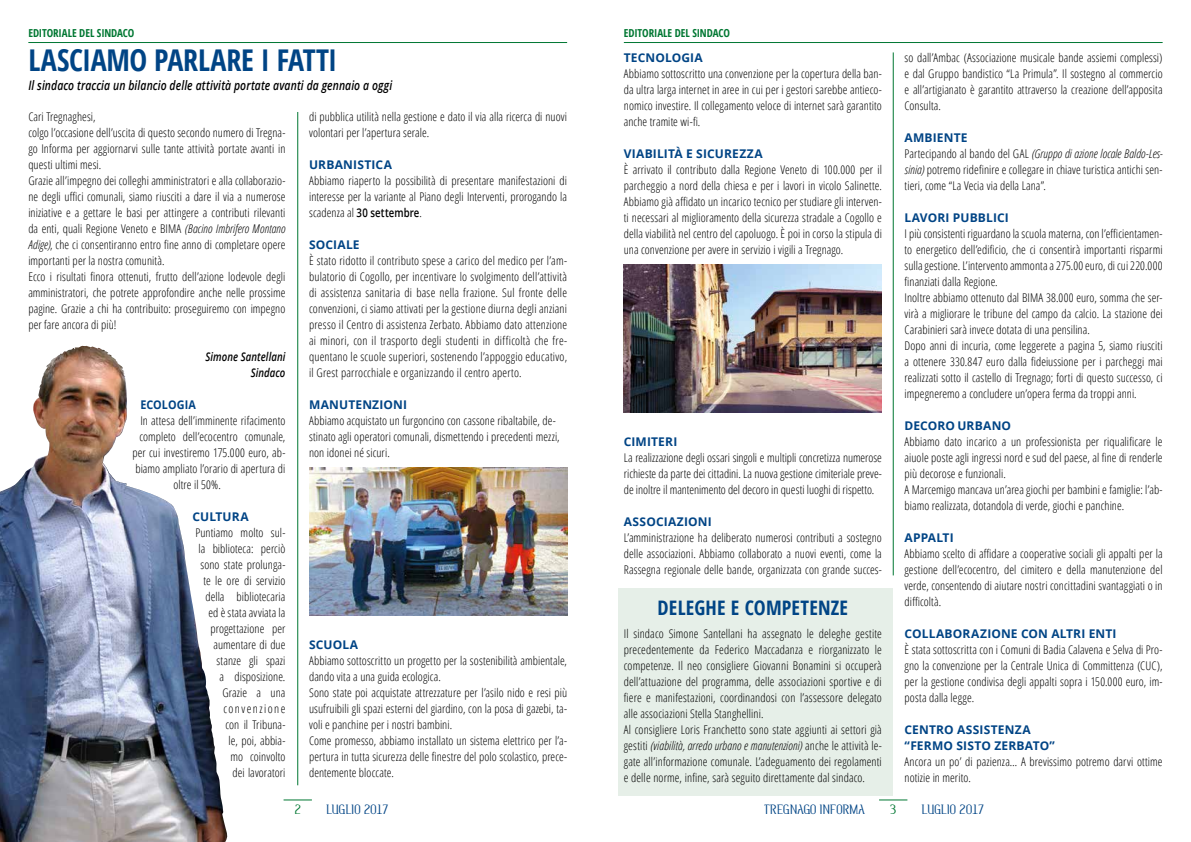
<style>
.page{position:relative;width:1191px;height:842px;background:#fff}
.page>*{position:absolute;margin:0;border:0;box-sizing:border-box;transform-origin:0 0}
.t1{font:700 condensed 30px "Open Sans";letter-spacing:-.005em;color:#004485}
.t2{font:700 condensed 20px "Open Sans";letter-spacing:.01em;color:#004485}
.t3{font:300 14px "Maverick";letter-spacing:-.025em;color:#004485}
.t4{font:300 14px "Maverick";color:#007732}
.t5{font:italic 600 13px "Open Sans";letter-spacing:.01em;color:#000;scale:.8 1}
.t6{font:300 condensed 12px/16px "Open Sans";letter-spacing:.005em;color:#000;text-align:justify}
.t7{font:700 12px/16px "Open Sans";letter-spacing:.015em;color:#004485}
.t8{font:italic 600 12px/16px "Open Sans";letter-spacing:.005em;color:#000;text-align:right;scale:.8 1}
.t9{font:700 12px "Open Sans";letter-spacing:.015em;color:#004485;scale:.9 1}
.t10{font:700 condensed 11px "Open Sans";letter-spacing:-.01em;color:#007732}
.s1{font-style:italic}
.s2{font-weight:600;font-stretch:normal}
.s3{font-weight:700;font-stretch:normal;color:#004485}
</style>
<div class="page">
<hr style="left:893px;top:52px;width:1px;height:523px;background:#007732">
<hr style="left:297px;top:112px;width:1px;height:673px;background:#007732">
<div style="left:618px;top:588px;width:275px;height:208px;background:#e6efe8"></div>
<img style="left:309px;top:468px;width:258px;height:148px">
<img style="left:624px;top:265px;width:258px;height:147px">
<img style="left:0;top:346px;width:228px;height:496px">
<hr style="left:624px;top:42px;width:538px;height:1px;background:#007732">
<hr style="left:28px;top:42px;width:539px;height:1px;background:#007732">
<svg style="left:879px;top:799px;width:28px;height:1px"></svg>
<svg style="left:283px;top:799px;width:29px;height:1px"></svg>
<p class="t10" style="left:28px;top:25px;width:108px">EDITORIALE DEL SINDACO</p>
<p class="t10" style="left:624px;top:25px;width:108px">EDITORIALE DEL SINDACO</p>
<h1 class="t1" style="left:28px;top:39px;width:310px">LASCIAMO PARLARE I FATTI</h1>
<p class="t5" style="left:28px;top:76px;width:456px">Il sindaco traccia un bilancio delle attività portate avanti da gennaio a oggi</p>
<p class="t6" style="left:28px;top:108px;width:259px;text-align:left">Cari Tregnaghesi,<br>colgo l’occasione dell’uscita di questo secondo numero di Tregna&shy;go Informa per aggiornarvi sulle tante attività portate avanti in questi ultimi mesi.<br>Grazie all’impegno dei colleghi amministratori e alla collaborazio&shy;ne degli uffici comunali, siamo riusciti a dare il via a numerose iniziative e a gettare le basi per attingere a contributi rilevanti da enti, quali Regione Veneto e BIMA <span class="s1">(Bacino Imbrifero Montano Adige)</span>, che ci consentiranno entro fine anno di completare opere importanti per la nostra comunità.<br>Ecco i risultati finora ottenuti, frutto dell’azione lodevole degli amministratori, che potrete approfondire anche nelle prossime pagine. Grazie a chi ha contribuito: proseguiremo con impegno per fare ancora di più!</p>
<p class="t8" style="left:205px;top:349px;width:101px">Simone Santellani<br>Sindaco</p>
<p class="t9" style="left:140px;top:396px;width:63px">ECOLOGIA</p>
<p class="t6" style="left:140px;top:412px;width:146px">In attesa dell’imminente rifacimento</p>
<p class="t6" style="left:139px;top:428px;width:147px">completo dell’ecocentro comunale,</p>
<p class="t6" style="left:132px;top:444px;width:154px">per cui investiremo 175.000 euro, ab-</p>
<p class="t6" style="left:135px;top:460px;width:151px">biamo ampliato l’orario di apertura di</p>
<p class="t6" style="left:173px;top:476px;width:49px">oltre il 50%.</p>
<p class="t7" style="left:192px;top:508px;width:58px">CULTURA</p>
<p class="t6" style="left:195px;top:524px;width:92px;text-align:right">Puntiamo molto sul&shy;la biblioteca: perciò sono state prolunga&shy;te le ore di servizio della bibliotecaria ed è stata avviata la progettazione per aumentare di due stanze gli spazi<br>a disposizione.<br>Grazie a una convenzione<br>con il Tribuna-<br>le, poi, abbia-<br>mo coinvolto<br>dei lavoratori</p>
<p class="t6" style="left:309px;top:108px;width:259px">di pubblica utilità nella gestione e dato il via alla ricerca di nuovi volontari per l’apertura serale.</p>
<p class="t7" style="left:309px;top:156px;width:84px">URBANISTICA</p>
<p class="t6" style="left:309px;top:172px;width:259px">Abbiamo riaperto la possibilità di presentare manifestazioni di interesse per la variante al Piano degli Interventi, prorogando la scadenza al <span class="s2">30 settembre</span>.</p>
<p class="t7" style="left:309px;top:236px;width:52px">SOCIALE</p>
<p class="t6" style="left:309px;top:252px;width:259px">È stato ridotto il contributo spese a carico del medico per l’am&shy;bulatorio di Cogollo, per incentivare lo svolgimento dell’attività di assistenza sanitaria di base nella frazione. Sul fronte delle convenzioni, ci siamo attivati per la gestione diurna degli anziani presso il Centro di assistenza Zerbato. Abbiamo dato attenzione ai minori, con il trasporto degli studenti in difficoltà che fre&shy;quentano le scuole superiori, sostenendo l’appoggio educativo, il Grest parrocchiale e organizzando il centro aperto.</p>
<p class="t7" style="left:309px;top:396px;width:99px">MANUTENZIONI</p>
<p class="t6" style="left:309px;top:412px;width:252px;text-align:left">Abbiamo acquistato un furgoncino con cassone ribaltabile, de&shy;stinato agli operatori comunali, dismettendo i precedenti mezzi, non idonei né sicuri.</p>
<p class="t7" style="left:309px;top:636px;width:51px">SCUOLA</p>
<p class="t6" style="left:309px;top:652px;width:259px;text-align:left">Abbiamo sottoscritto un progetto per la sostenibilità ambientale, dando vita a una guida ecologica.<br>Sono state poi acquistate attrezzature per l’asilo nido e resi più usufruibili gli spazi esterni del giardino, con la posa di gazebi, ta&shy;voli e panchine per i nostri bambini.<br>Come promesso, abbiamo installato un sistema elettrico per l’a&shy;pertura in tutta sicurezza delle finestre del polo scolastico, prece&shy;dentemente bloccate.</p>
<p class="t7" style="left:624px;top:49px;width:80px">TECNOLOGIA</p>
<p class="t6" style="left:624px;top:65px;width:259px">Abbiamo sottoscritto una convenzione per la copertura della ban&shy;da ultra larga internet in aree in cui per i gestori sarebbe antieco&shy;nomico investire. Il collegamento veloce di internet sarà garantito anche tramite wi-fi.</p>
<p class="t7" style="left:624px;top:145px;width:140px">VIABILITÀ E SICUREZZA</p>
<p class="t6" style="left:624px;top:161px;width:260px">È arrivato il contributo dalla Regione Veneto di 100.000 per il parcheggio a nord della chiesa e per i lavori in vicolo Salinette.<br>Abbiamo già affidato un incarico tecnico per studiare gli interven&shy;ti necessari al miglioramento della sicurezza stradale a Cogollo e della viabilità nel centro del capoluogo. È poi in corso la stipula di una convenzione per avere in servizio i vigili a Tregnago.</p>
<p class="t7" style="left:624px;top:433px;width:55px">CIMITERI</p>
<p class="t6" style="left:624px;top:449px;width:259px">La realizzazione degli ossari singoli e multipli concretizza numerose richieste da parte dei cittadini. La nuova gestione cimiteriale preve&shy;de inoltre il mantenimento del decoro in questi luoghi di rispetto.</p>
<p class="t7" style="left:624px;top:513px;width:89px">ASSOCIAZIONI</p>
<p class="t6" style="left:624px;top:529px;width:259px">L’amministrazione ha deliberato numerosi contributi a sostegno delle associazioni. Abbiamo collaborato a nuovi eventi, come la Rassegna regionale delle bande, organizzata con grande succes-</p>
<h2 class="t2" style="left:657px;top:594px;width:192px">DELEGHE E COMPETENZE</h2>
<p class="t6" style="left:624px;top:625px;width:259px;text-align:left">Il sindaco Simone Santellani ha assegnato le deleghe gestite precedentemente da Federico Maccadanza e riorganizzato le competenze. Il neo consigliere Giovanni Bonamini si occuperà dell’attuazione del programma, delle associazioni sportive e di fiere e manifestazioni, coordinandosi con l’assessore delegato alle associazioni Stella Stanghellini.<br>Al consigliere Loris Franchetto sono state aggiunti ai settori già gestiti <span class="s1">(viabilità, arredo urbano e manutenzioni)</span> anche le attività le&shy;gate all’informazione comunale. L’adeguamento dei regolamenti e delle norme, infine, sarà seguito direttamente dal sindaco.</p>
<p class="t6" style="left:904px;top:49px;width:259px">so dall’Ambac (Associazione musicale bande assiemi complessi) e dal Gruppo bandistico “La Primula”. Il sostegno al commercio e all’artigianato è garantito attraverso la creazione dell’apposita Consulta.</p>
<p class="t6" style="left:904px;top:129px;width:260px;text-align:left"><span class="s3">AMBIENTE<br></span>Partecipando al bando del GAL <span class="s1">(Gruppo di azione locale Baldo-Les&shy;sinia)</span> potremo ridefinire e collegare in chiave turistica antichi sen&shy;tieri, come “La Vecia via della Lana”.</p>
<p class="t7" style="left:904px;top:209px;width:106px">LAVORI PUBBLICI</p>
<p class="t6" style="left:904px;top:225px;width:259px;text-align:left">I più consistenti riguardano la scuola materna, con l’efficientamen&shy;to energetico dell’edificio, che ci consentirà importanti risparmi sulla gestione. L’intervento ammonta a 275.00 euro, di cui 220.000 finanziati dalla Regione.<br>Inoltre abbiamo ottenuto dal BIMA 38.000 euro, somma che ser&shy;virà a migliorare le tribune del campo da calcio. La stazione dei Carabinieri sarà invece dotata di una pensilina.<br>Dopo anni di incuria, come leggerete a pagina 5, siamo riusciti a ottenere 330.847 euro dalla fideiussione per i parcheggi mai realizzati sotto il castello di Tregnago; forti di questo successo, ci impegneremo a concludere un’opera ferma da troppi anni.</p>
<p class="t7" style="left:904px;top:417px;width:108px">DECORO URBANO</p>
<p class="t6" style="left:904px;top:433px;width:260px;text-align:left">Abbiamo dato incarico a un professionista per riqualificare le aiuole poste agli ingressi nord e sud del paese, al fine di renderle più decorose e funzionali.<br>A Marcemigo mancava un’area giochi per bambini e famiglie: l’ab&shy;biamo realizzata, dotandola di verde, giochi e panchine.</p>
<p class="t7" style="left:904px;top:529px;width:51px">APPALTI</p>
<p class="t6" style="left:904px;top:545px;width:259px">Abbiamo scelto di affidare a cooperative sociali gli appalti per la gestione dell’ecocentro, del cimitero e della manutenzione del verde, consentendo di aiutare nostri concittadini svantaggiati o in difficoltà.</p>
<p class="t7" style="left:904px;top:625px;width:213px">COLLABORAZIONE CON ALTRI ENTI</p>
<p class="t6" style="left:904px;top:641px;width:259px">È stata sottoscritta con i Comuni di Badia Calavena e Selva di Pro&shy;gno la convenzione per la Centrale Unica di Committenza (CUC), per la gestione condivisa degli appalti sopra i 150.000 euro, im&shy;posta dalla legge.</p>
<p class="t7" style="left:904px;top:721px;width:152px">CENTRO ASSISTENZA “FERMO SISTO ZERBATO”</p>
<p class="t6" style="left:904px;top:753px;width:259px">Ancora un po’ di pazienza… A brevissimo potremo darvi ottime notizie in merito.</p>
<p class="t4" style="left:294px;top:801px;width:8px">2</p>
<p class="t3" style="left:326px;top:801px;width:64px">LUGLIO 2017</p>
<p class="t3" style="left:764px;top:801px;width:102px">TREGNAGO INFORMA</p>
<p class="t4" style="left:890px;top:801px;width:8px">3</p>
<p class="t3" style="left:921px;top:801px;width:64px">LUGLIO 2017</p>
</div>
